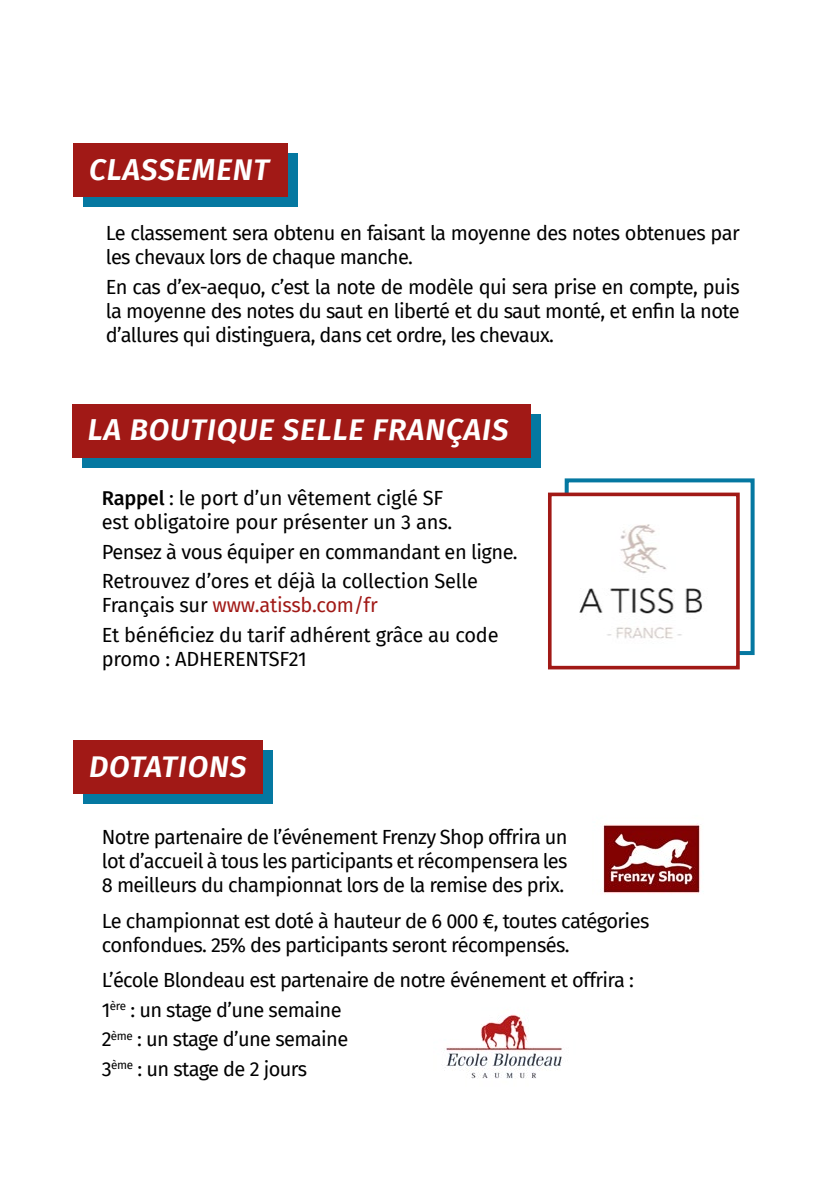
<style>
.page{position:relative;width:840px;height:1191px;background:#fff}
.page>*{position:absolute;margin:0;border:0;box-sizing:border-box;transform-origin:0 0}
.t1{font:italic 600 30px "Fira Sans";letter-spacing:.03em;color:#fff}
.t2{font:20px/24px "Fira Sans";letter-spacing:-.03em;color:#000;text-align:justify}
.t3{font:20px/24px "Fira Sans";letter-spacing:-.01em;color:#000}
.s1{font-weight:500}
.s2{color:#a11916}
</style>
<div class="page">
<img style="left:444px;top:1014px;width:119px;height:65px">
<div style="left:82px;top:414px;width:458px;height:53px;background:#0578a1"></div>
<div style="left:72px;top:404px;width:458px;height:54px;background:#a11916"></div>
<div style="left:564px;top:478px;width:190px;height:177px;border:4px solid #0578a1"></div>
<img style="left:564px;top:497px;width:170px;height:158px">
<div style="left:547px;top:492px;width:192px;height:177px;border:4px solid #a11916"></div>
<div style="left:83px;top:153px;width:215px;height:54px;background:#0578a1"></div>
<div style="left:83px;top:750px;width:189px;height:54px;background:#0578a1"></div>
<div style="left:73px;top:143px;width:215px;height:54px;background:#a11916"></div>
<div style="left:73px;top:740px;width:189px;height:54px;background:#a11916"></div>
<img style="left:603px;top:823px;width:98px;height:71px">
<p class="t1" style="left:89px;top:145px;width:182px">CLASSEMENT</p>
<p class="t2" style="left:106px;top:220px;width:635px">Le classement sera obtenu en faisant la moyenne des notes obtenues par les chevaux lors de chaque manche.</p>
<p class="t2" style="left:106px;top:274px;width:635px">En cas d’ex-aequo, c’est la note de modèle qui sera prise en compte, puis la moyenne des notes du saut en liberté et du saut monté, et enfin la note d’allures qui distinguera, dans cet ordre, les chevaux.</p>
<p class="t1" style="left:88px;top:405px;width:422px">LA BOUTIQUE SELLE FRANÇAIS</p>
<p class="t3" style="left:102px;top:485px;width:352px"><span class="s1">Rappel</span> : le port d’un vêtement ciglé SF est obligatoire pour présenter un 3 ans.</p>
<p class="t2" style="left:102px;top:539px;width:417px">Pensez à vous équiper en commandant en ligne.</p>
<p class="t3" style="left:102px;top:569px;width:377px">Retrouvez d’ores et déjà la collection Selle<br>Français sur <span class="s2">www.atissb.com/fr</span></p>
<p class="t3" style="left:102px;top:622px;width:398px">Et bénéficiez du tarif adhérent grâce au code promo : ADHERENTSF21</p>
<p class="t1" style="left:89px;top:742px;width:159px">DOTATIONS</p>
<p class="t2" style="left:102px;top:824px;width:467px">Notre partenaire de l’événement Frenzy Shop offrira un lot d’accueil à tous les participants et récompensera les 8 meilleurs du championnat lors de la remise des prix.</p>
<p class="t2" style="left:102px;top:908px;width:548px">Le championnat est doté à hauteur de 6 000 €, toutes catégories</p>
<p class="t2" style="left:102px;top:932px;width:469px">confondues. 25% des participants seront récompensés.</p>
<p class="t2" style="left:102px;top:967px;width:533px">L’école Blondeau est partenaire de notre événement et offrira :</p>
<p class="t2" style="left:102px;top:997px;width:241px">1<sup>ère</sup> : un stage d’une semaine</p>
<p class="t2" style="left:102px;top:1026px;width:248px">2<sup>ème</sup> : un stage d’une semaine</p>
<p class="t2" style="left:102px;top:1056px;width:206px">3<sup>ème</sup> : un stage de 2 jours</p>
</div>
